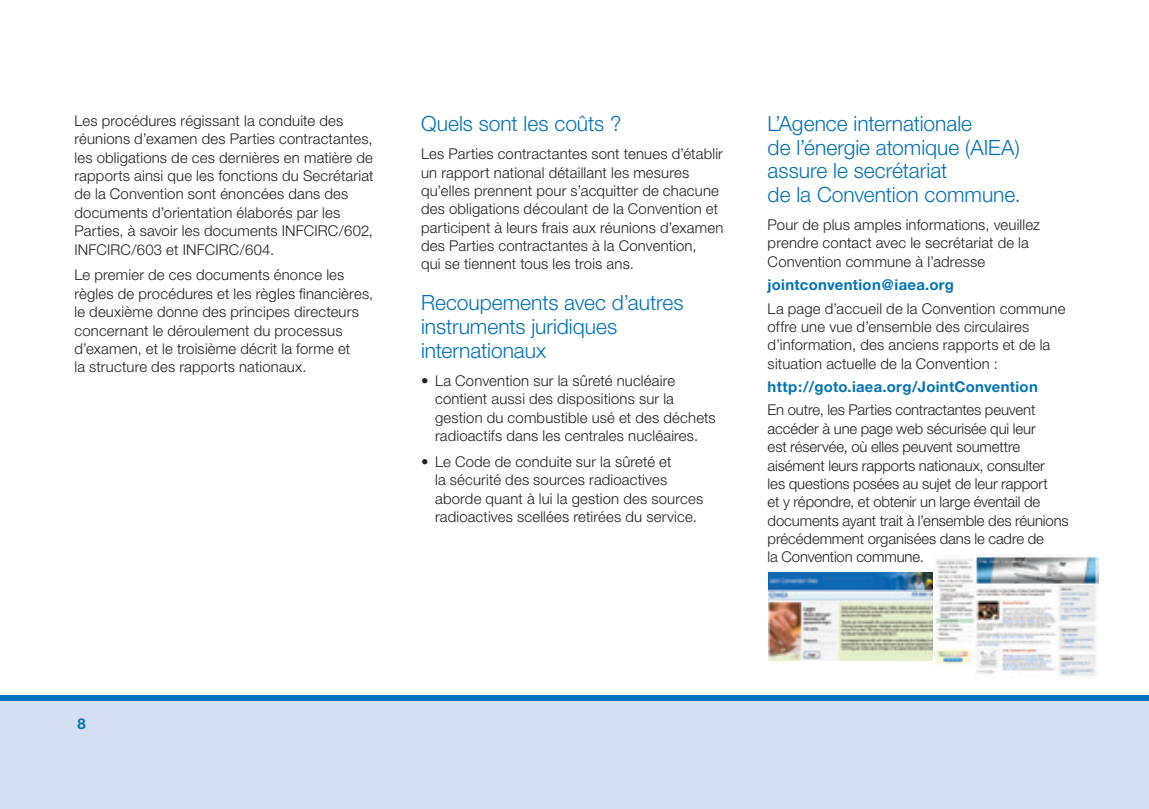
<style>
.page{position:relative;width:1149px;height:809px;background:#fff}
.page>*{position:absolute;margin:0;border:0;box-sizing:border-box;transform-origin:0 0}
.Subhead{font:300 21px/23.6px "Helvetica Neue";color:#0072bc}
.t1{font:300 14.88px/18.4px "Helvetica Neue";letter-spacing:.01em;color:#231f20}
.t2{font:700 14.88px "Helvetica Neue";letter-spacing:.02em;color:#0072bc}
</style>
<div class="page">
<div style="left:0;top:698px;width:1148px;height:111px;background:#d4e0f1"></div>
<div style="left:0;top:694px;width:1148px;height:6px;background:#0072bc"></div>
<img style="left:768px;top:572px;width:165px;height:88px">
<img style="left:933px;top:554px;width:165px;height:123px">
<p class="t1" style="left:74px;top:111px;width:301px">Les procédures régissant la conduite des réunions d’examen des Parties contractantes, les obligations de ces dernières en matière de rapports ainsi que les fonctions du Secrétariat de la Convention sont énoncées dans des documents d’orientation élaborés par les Parties, à savoir les documents INFCIRC/602, INFCIRC/603 et INFCIRC/604.</p>
<p class="t1" style="left:74px;top:265px;width:300px">Le premier de ces documents énonce les règles de procédures et les règles financières, le deuxième donne des principes directeurs concernant le déroulement du processus d’examen, et le troisième décrit la forme et<br>la structure des rapports nationaux.</p>
<p class="Subhead" style="left:421px;top:111px;width:202px">Quels sont les coûts ?</p>
<p class="t1" style="left:421px;top:144px;width:304px">Les Parties contractantes sont tenues d’établir un rapport national détaillant les mesures qu’elles prennent pour s’acquitter de chacune des obligations découlant de la Convention et participent à leurs frais aux réunions d’examen des Parties contractantes à la Convention,<br>qui se tiennent tous les trois ans.</p>
<p class="Subhead" style="left:421px;top:291px;width:264px">Recoupements avec d’autres instruments juridiques internationaux</p>
<p class="t1" style="left:435px;top:371px;width:282px;text-indent:-14px">• La Convention sur la sûreté nucléaire contient aussi des dispositions sur la gestion du combustible usé et des déchets radioactifs dans les centrales nucléaires.</p>
<p class="t1" style="left:435px;top:452px;width:270px;text-indent:-14px">• Le Code de conduite sur la sûreté et<br>la sécurité des sources radioactives aborde quant à lui la gestion des sources radioactives scellées retirées du service.</p>
<p class="Subhead" style="left:767px;top:111px;width:255px">L’Agence internationale<br>de l’énergie atomique (AIEA) assure le secrétariat<br>de la Convention commune.</p>
<p class="t1" style="left:767px;top:215px;width:274px">Pour de plus amples informations, veuillez prendre contact avec le secrétariat de la<br>Convention commune à l’adresse</p>
<p class="t2" style="left:767px;top:276px;width:188px">jointconvention@iaea.org</p>
<p class="t1" style="left:767px;top:299px;width:299px">La page d’accueil de la Convention commune offre une vue d’ensemble des circulaires d’information, des anciens rapports et de la situation actuelle de la Convention :</p>
<p class="t2" style="left:767px;top:377px;width:272px">http://goto.iaea.org/JointConvention</p>
<p class="t1" style="left:767px;top:400px;width:302px">En outre, les Parties contractantes peuvent accéder à une page web sécurisée qui leur<br>est réservée, où elles peuvent soumettre aisément leurs rapports nationaux, consulter<br>les questions posées au sujet de leur rapport<br>et y répondre, et obtenir un large éventail de documents ayant trait à l’ensemble des réunions précédemment organisées dans le cadre de<br>la Convention commune.</p>
<p class="t2" style="left:77px;top:715px;width:10px">8</p>
</div>
